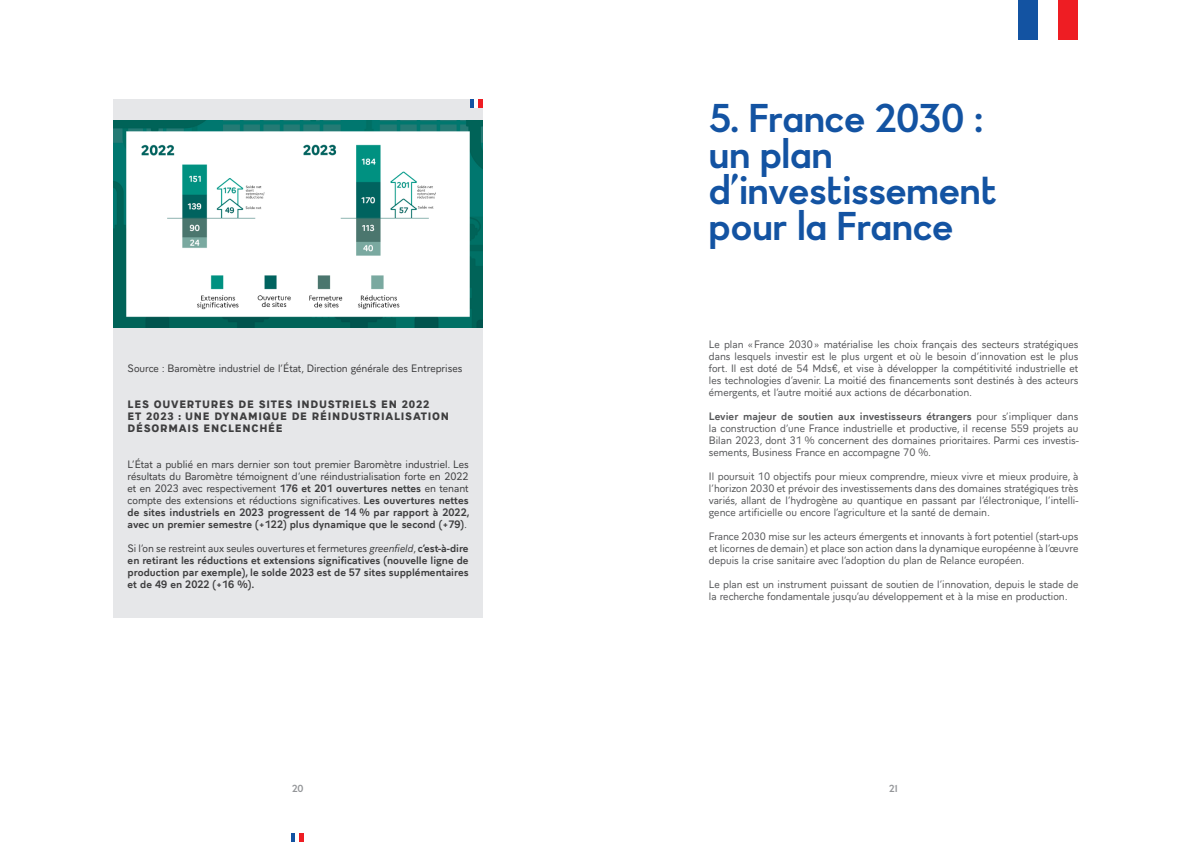
<style>
.page{position:relative;width:1191px;height:842px;background:#fff}
.page>*{position:absolute;margin:0;border:0;box-sizing:border-box;transform-origin:0 0}
.t1{font:39px/36px "France";color:#1353a2}
.t2{font:10px/12px "Aiglon Pro";color:#57585a;text-align:justify}
.t3{font:10px/12px "Aiglon Pro";color:#3e3e3f;text-align:justify}
.t4{font:700 10px/12px "Aiglon Pro";color:#3e3e3f;text-align:justify}
.t5{font:800 10px/12px "Aiglon Pro";letter-spacing:.075em;color:#3e3e3f}
.t6{font:10px "France";color:#939598}
.s1{font-weight:700}
.s2{font-weight:400}
.s3{font-weight:400;font-style:italic}
</style>
<div class="page">
<div style="left:113px;top:99px;width:370px;height:519px;background:#e6e7e9"></div>
<svg style="left:470px;top:99px;width:13px;height:9px"></svg>
<div style="left:291px;top:834px;width:5px;height:8px;background:#1353a2"></div>
<svg style="left:299px;top:834px;width:5px;height:8px"></svg>
<img style="left:113px;top:120px;width:370px;height:208px">
<div style="left:1018px;top:0;width:20px;height:40px;background:#1353a2"></div>
<div style="left:1058px;top:0;width:20px;height:40px;background:#ee1d23"></div>
<p class="t3" style="left:128px;top:361px;width:336px">Source : Baromètre industriel de l’État, Direction générale des Entreprises</p>
<p class="t5" style="left:128px;top:397px;width:323px">LES OUVERTURES DE SITES INDUSTRIELS EN 2022<br>ET 2023 : UNE DYNAMIQUE DE RÉINDUSTRIALISATION<br>DÉSORMAIS ENCLENCHÉE</p>
<p class="t3" style="left:128px;top:457px;width:344px">L’État a publié en mars dernier son tout premier Baromètre industriel. Les résultats du Baromètre témoignent d’une réindustrialisation forte en 2022 et en 2023 avec respectivement <span class="s1">176 et 201 ouvertures nettes</span> en tenant compte des extensions et réductions significatives. <span class="s1">Les ouvertures nettes de sites industriels en 2023 progressent de 14 % par rapport à 2022, avec un premier semestre (+122) plus dynamique que le second (+79)</span>.</p>
<p class="t4" style="left:128px;top:541px;width:342px"><span class="s2">Si l’on se restreint aux seules ouvertures et fermetures</span> <span class="s3">greenfield</span><span class="s2">,</span> c’est-à-dire en retirant les réductions et extensions significatives (nouvelle ligne de production par exemple), le solde 2023 est de 57 sites supplémentaires et de 49 en 2022 (+16 %).</p>
<h1 class="t1" style="left:709px;top:100px;width:289px">5. France 2030 : un plan d’investissement pour la France</h1>
<p class="t2" style="left:709px;top:337px;width:371px">Le plan «France 2030» matérialise les choix français des secteurs stratégiques dans lesquels investir est le plus urgent et où le besoin d’innovation est le plus fort. Il est doté de 54 Mds€, et vise à développer la compétitivité industrielle et les technologies d’avenir. La moitié des financements sont destinés à des acteurs émergents, et l’autre moitié aux actions de décarbonation.</p>
<p class="t2" style="left:709px;top:409px;width:371px"><span class="s1">Levier majeur de soutien aux investisseurs étrangers</span> pour s’impliquer dans la construction d’une France industrielle et productive, il recense 559 projets au Bilan 2023, dont 31 % concernent des domaines prioritaires. Parmi ces investis&shy;sements, Business France en accompagne 70 %.</p>
<p class="t2" style="left:709px;top:469px;width:371px">Il poursuit 10 objectifs pour mieux comprendre, mieux vivre et mieux produire, à l’horizon 2030 et prévoir des investissements dans des domaines stratégiques très variés, allant de l’hydrogène au quantique en passant par l’électronique, l’intelli&shy;gence artificielle ou encore l’agriculture et la santé de demain.</p>
<p class="t2" style="left:709px;top:529px;width:371px">France 2030 mise sur les acteurs émergents et innovants à fort potentiel (start-ups et licornes de demain) et place son action dans la dynamique européenne à l’œuvre depuis la crise sanitaire avec l’adoption du plan de Relance européen.</p>
<p class="t2" style="left:709px;top:577px;width:371px">Le plan est un instrument puissant de soutien de l’innovation, depuis le stade de la recherche fondamentale jusqu’au développement et à la mise en production.</p>
<p class="t6" style="left:292px;top:782px;width:13px">20</p>
<p class="t6" style="left:889px;top:782px;width:10px">21</p>
</div>
